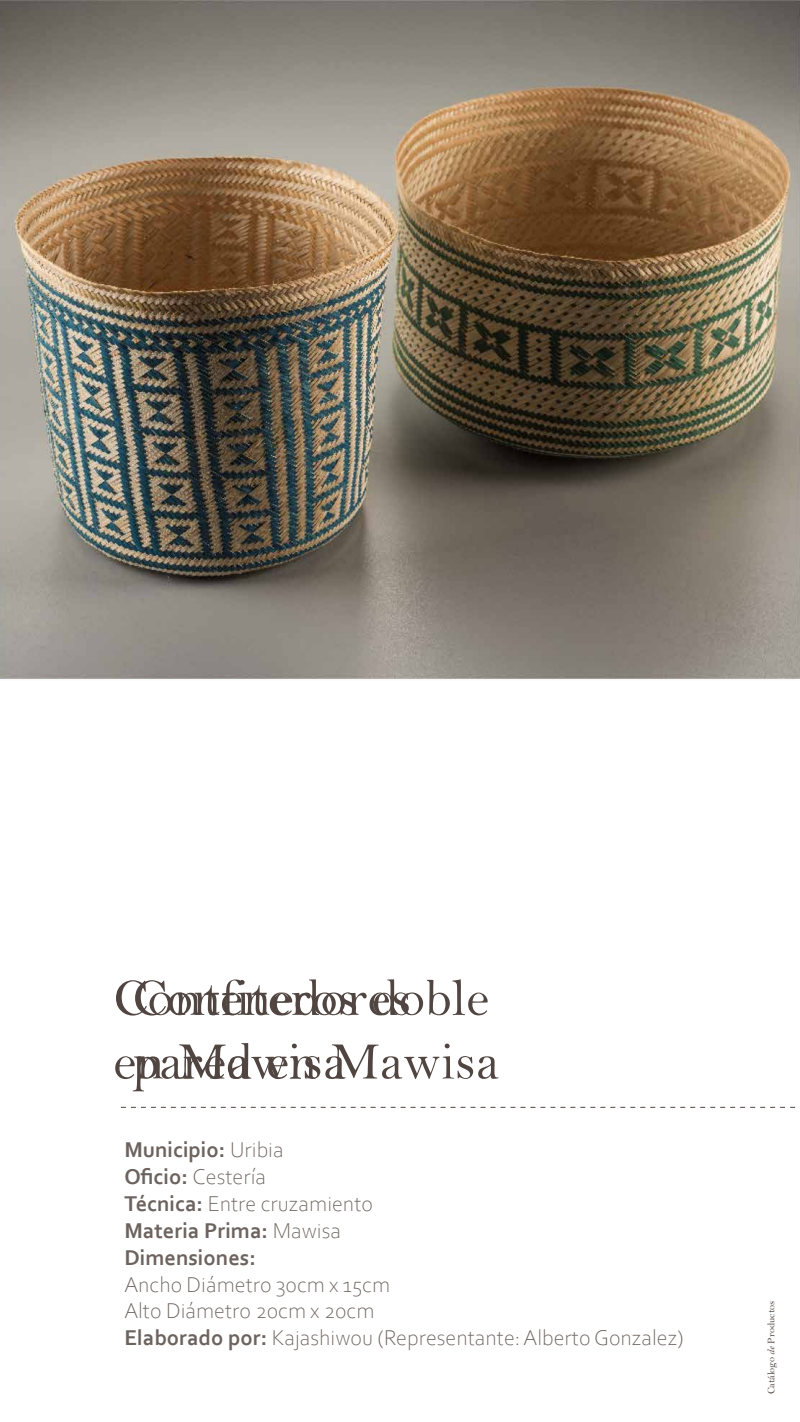
<style>
.page{position:relative;width:800px;height:1422px;background:#fff}
.page>*{position:absolute;margin:0;border:0;box-sizing:border-box;transform-origin:0 0}
.t1{font:53.1px/63.7px "Bell";color:#504540}
.t2{font:300 22.4px/26.9px "Corbel";color:rgb(80 69 64/.84)}
.t3{font:700 22.4px/26.9px "Corbel";color:rgb(80 69 64/.84)}
.t4{font:10.3px "Bell";color:#504540}
.s1{font-weight:300}
.s2{font-weight:700}
.s3{font-family:"Bell MT Italic"}
</style>
<div class="page">
<img style="left:0;top:0;width:800px;height:1108px">
<h1 class="t1" style="left:133px;top:966px;width:368px">Confiteros doble pared en Mawisa</h1>
<h1 class="t1" style="left:113px;top:966px;width:299px">Conten dores en Mawisa</h1>
<p class="t3" style="left:124px;top:1136px;width:250px">Municipio: <span class="s1">Uribia<br></span>Oficio: <span class="s1">Cestería<br></span>Técnica: <span class="s1">Entre cruzamiento<br></span>Materia Prima: <span class="s1">Mawisa<br></span>Dimensiones:</p>
<p class="t2" style="left:124px;top:1270px;width:561px">Ancho Diámetro 30cm x 15cm<br>Alto Diámetro 20cm x 20cm<br><span class="s2">Elaborado por:</span> Kajashiwou (Representante: Alberto Gonzalez)</p>
<p class="t4" style="left:765px;top:1394px;width:95px;rotate:-90deg">Catálogo <span class="s3">de</span> Productos</p>
</div>
